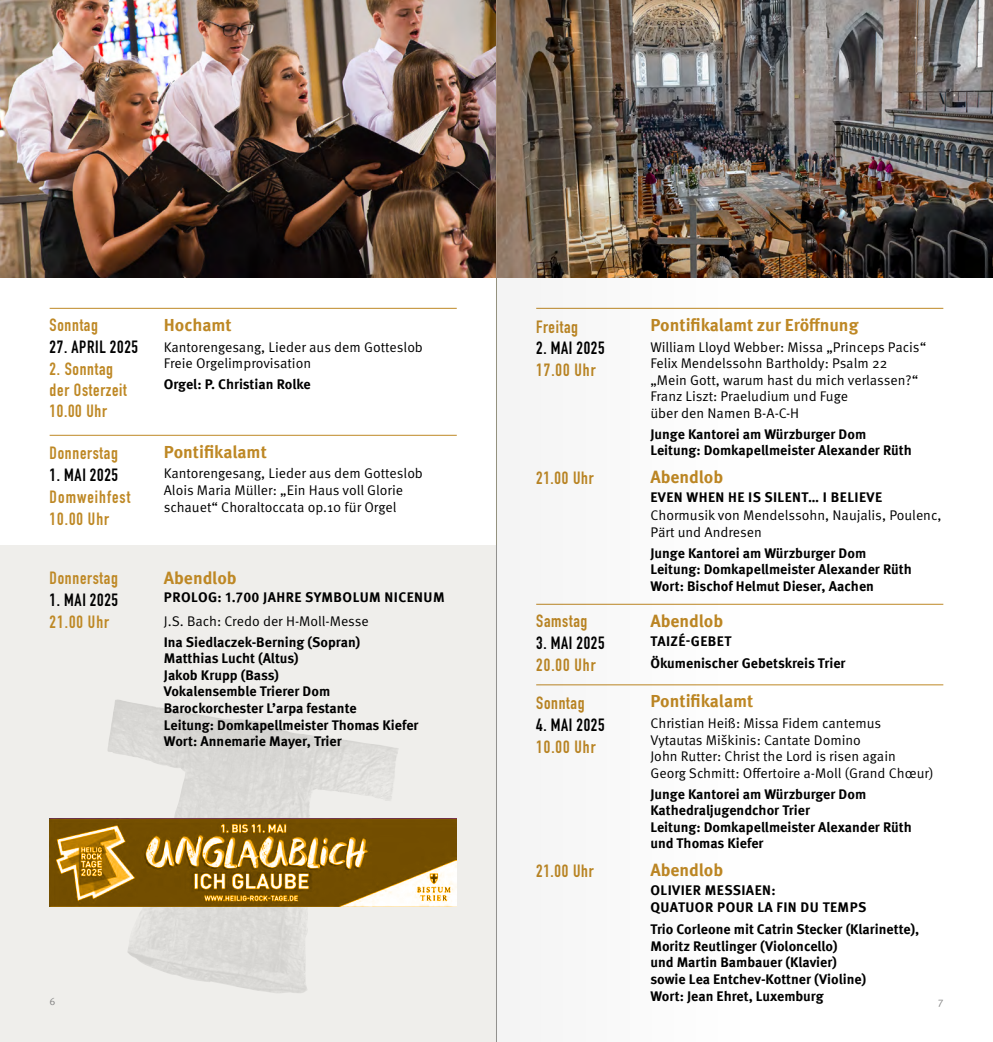
<style>
.page{position:relative;width:993px;height:1042px;background:#fff}
.page>*{position:absolute;margin:0;border:0;box-sizing:border-box;transform-origin:0 0}
.t1{font:700 17.5px/21px "DIN Condensed";letter-spacing:.04em;color:#be8825}
.t2{font:700 17.5px "Meta Pro";color:#be8825}
.t3{font:700 17.5px "DIN Condensed";letter-spacing:.04em;color:#000}
.t4{font:700 17.5px/21.9px "DIN Condensed";letter-spacing:.06em;color:#be8825}
.t5{font:700 14px/16.6px "Meta Pro";color:#000}
.t6{font:14px/16.6px "Meta Pro";color:#000}
.t7{font:700 14px/16.6px "Meta Pro";letter-spacing:.03em;color:#000}
.t8{font:10.5px "Meta Pro";color:#878787}
</style>
<div class="page">
<div style="left:0;top:546px;width:496px;height:496px;background:#efeeeb"></div>
<hr style="left:536px;top:308px;width:407px;height:1px;background:#be8825">
<hr style="left:536px;top:604px;width:407px;height:1px;background:#be8825">
<hr style="left:536px;top:684px;width:407px;height:1px;background:#be8825">
<img style="left:0;top:0;width:992px;height:278px">
<img style="left:107px;top:700px;width:236px;height:293px">
<hr style="left:50px;top:308px;width:406px;height:1px;background:#be8825">
<hr style="left:50px;top:435px;width:406px;height:1px;background:#be8825">
<svg style="left:50px;top:819px;width:406px;height:87px;fill:#744f00"></svg>
<svg style="left:496px;top:0;width:263px;height:1042px"></svg>
<p class="t2" style="left:650px;top:311px;width:209px">Pontifikalamt zur Eröffnung</p>
<p class="t6" style="left:650px;top:339px;width:277px">William Lloyd Webber: Missa „Princeps Pacis“ Felix Mendelssohn Bartholdy: Psalm 22 „Mein Gott, warum hast du mich verlassen?“ Franz Liszt: Praeludium und Fuge<br>über den Namen B-A-C-H</p>
<p class="t5" style="left:650px;top:424px;width:263px">Junge Kantorei am Würzburger Dom<br>Leitung: Domkapellmeister Alexander Rüth</p>
<p class="t2" style="left:650px;top:463px;width:74px">Abendlob</p>
<p class="t7" style="left:650px;top:488px;width:233px">EVEN WHEN HE IS SILENT… I BELIEVE</p>
<p class="t6" style="left:650px;top:508px;width:293px">Chormusik von Mendelssohn, Naujalis, Poulenc,<br>Pärt und Andresen</p>
<p class="t5" style="left:650px;top:544px;width:263px">Junge Kantorei am Würzburger Dom<br>Leitung: Domkapellmeister Alexander Rüth<br>Wort: Bischof Helmut Dieser, Aachen</p>
<p class="t2" style="left:650px;top:607px;width:74px">Abendlob</p>
<p class="t5" style="left:650px;top:629px;width:197px;line-height:22.4px">TAIZÉ-GEBET<br>Ökumenischer Gebetskreis Trier</p>
<p class="t2" style="left:650px;top:688px;width:104px">Pontifikalamt</p>
<p class="t6" style="left:650px;top:715px;width:284px">Christian Heiß: Missa Fidem cantemus Vytautas Miškinis: Cantate Domino<br>John Rutter: Christ the Lord is risen again Georg Schmitt: Offertoire a-Moll (Grand Chœur)</p>
<p class="t5" style="left:650px;top:784px;width:263px">Junge Kantorei am Würzburger Dom<br>Kathedraljugendchor Trier<br>Leitung: Domkapellmeister Alexander Rüth und Thomas Kiefer</p>
<p class="t2" style="left:650px;top:856px;width:74px">Abendlob</p>
<p class="t7" style="left:650px;top:881px;width:217px">OLIVIER MESSIAEN:<br>QUATUOR POUR LA FIN DU TEMPS</p>
<p class="t5" style="left:650px;top:920px;width:270px">Trio Corleone mit Catrin Stecker (Klarinette), Moritz Reutlinger (Violoncello)<br>und Martin Bambauer (Klavier)<br>sowie Lea Entchev-Kottner (Violine)<br>Wort: Jean Ehret, Luxemburg</p>
<p class="t2" style="left:164px;top:311px;width:69px">Hochamt</p>
<p class="t6" style="left:164px;top:339px;width:260px">Kantorengesang, Lieder aus dem Gotteslob<br>Freie Orgelimprovisation</p>
<p class="t5" style="left:164px;top:375px;width:148px">Orgel: P. Christian Rolke</p>
<p class="t1" style="left:50px;top:314px;width:50px">Sonntag</p>
<p class="t3" style="left:50px;top:335px;width:90px">27. APRIL 2025</p>
<p class="t1" style="left:50px;top:358px;width:79px">2. Sonntag der Osterzeit<br>10.00 Uhr</p>
<p class="t1" style="left:536px;top:316px;width:43px">Freitag</p>
<p class="t3" style="left:536px;top:336px;width:70px">2. MAI 2025</p>
<p class="t1" style="left:536px;top:359px;width:61px">17.00 Uhr</p>
<p class="t2" style="left:164px;top:438px;width:104px">Pontifikalamt</p>
<p class="t6" style="left:164px;top:466px;width:260px">Kantorengesang, Lieder aus dem Gotteslob<br>Alois Maria Müller: „Ein Haus voll Glorie schauet“ Choraltoccata op.10 für Orgel</p>
<p class="t1" style="left:50px;top:442px;width:70px">Donnerstag</p>
<p class="t3" style="left:50px;top:463px;width:70px">1. MAI 2025</p>
<p class="t4" style="left:50px;top:486px;width:82px">Domweihfest<br>10.00 Uhr</p>
<p class="t1" style="left:536px;top:467px;width:59px">21.00 Uhr</p>
<p class="t2" style="left:164px;top:564px;width:74px">Abendlob</p>
<p class="t7" style="left:164px;top:588px;width:282px">PROLOG: 1.700 JAHRE SYMBOLUM NICENUM</p>
<p class="t6" style="left:164px;top:613px;width:206px">J.S. Bach: Credo der H-Moll-Messe</p>
<p class="t5" style="left:164px;top:632px;width:256px">Ina Siedlaczek-Berning (Sopran)<br>Matthias Lucht (Altus)<br>Jakob Krupp (Bass)<br>Vokalensemble Trierer Dom<br>Barockorchester L’arpa festante<br>Leitung: Domkapellmeister Thomas Kiefer<br>Wort: Annemarie Mayer, Trier</p>
<p class="t1" style="left:50px;top:567px;width:70px">Donnerstag</p>
<p class="t3" style="left:50px;top:588px;width:70px">1. MAI 2025</p>
<p class="t1" style="left:50px;top:611px;width:61px">21.00 Uhr</p>
<p class="t1" style="left:536px;top:610px;width:53px">Samstag</p>
<p class="t3" style="left:536px;top:631px;width:70px">3. MAI 2025</p>
<p class="t1" style="left:536px;top:645px;width:61px;line-height:38.3px">20.00 Uhr<br>Sonntag</p>
<p class="t3" style="left:536px;top:713px;width:70px">4. MAI 2025</p>
<p class="t1" style="left:536px;top:736px;width:61px">10.00 Uhr</p>
<p class="t1" style="left:536px;top:860px;width:59px">21.00 Uhr</p>
<p class="t8" style="left:50px;top:995px;width:8px">6</p>
<p class="t8" style="left:937px;top:995px;width:7px">7</p>
</div>
